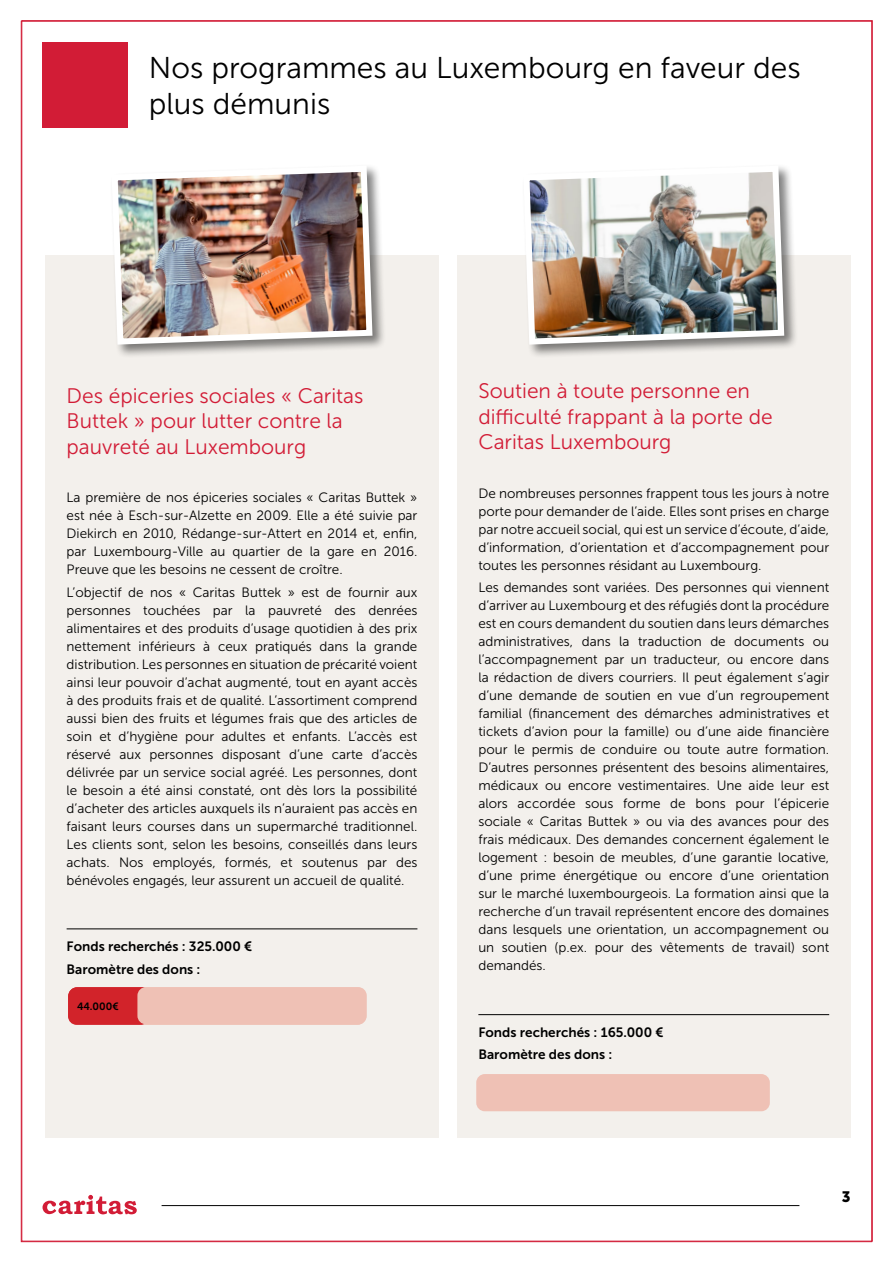
<style>
.page{position:relative;width:893px;height:1263px;background:#fff}
.page>*{position:absolute;margin:0;border:0;box-sizing:border-box;transform-origin:0 0}
.t1{font:30px/36px "Museo Sans 300";color:#000}
.t2{font:21px/25.5px "Museo Sans 300";color:#d21c36}
.t3{font:15px "Museo Sans 900";color:#000}
.t4{font:13.5px/18px "Museo Sans 300";color:#000;text-align:justify}
.t5{font:13.5px/22.2px "Museo Sans 700";color:#000}
.t6{font:10.5px "Museo Sans 100";color:#000}
</style>
<div class="page">
<svg style="left:43px;top:1195px;width:94px;height:19px"></svg>
<hr style="left:162px;top:1205px;width:637px;height:1px;background:#000">
<div style="left:43px;top:43px;width:85px;height:85px;background:#d21c36"></div>
<div style="left:45px;top:255px;width:394px;height:882px;background:#f3f0ec"></div>
<hr style="left:67px;top:928px;width:350px;height:1px;background:#000">
<div style="left:110px;top:164px;width:276px;height:195px;background:#000;opacity:.5"></div>
<img style="left:110px;top:164px;width:266px;height:184px">
<div style="left:457px;top:255px;width:393px;height:882px;background:#f3f0ec"></div>
<hr style="left:478px;top:1014px;width:351px;height:1px;background:#000">
<div style="left:521px;top:164px;width:277px;height:195px;background:#000;opacity:.5"></div>
<img style="left:521px;top:164px;width:266px;height:184px">
<svg style="left:68px;top:988px;width:82px;height:37px"></svg>
<div style="left:137px;top:988px;width:229px;height:37px;background:#efcac0;border-radius:9px"></div>
<div style="left:69px;top:987px;width:81px;height:37px;background:#d2232a;border-radius:9px"></div>
<div style="left:137px;top:987px;width:230px;height:37px;background:#efc1b5;border-radius:9px"></div>
<div style="left:476px;top:1074px;width:294px;height:37px;background:#efc1b5;border-radius:9px"></div>
<h1 class="t1" style="left:149px;top:50px;width:653px">Nos programmes au Luxembourg en faveur des plus démunis</h1>
<h2 class="t2" style="left:67px;top:383px;width:298px">Des épiceries sociales « Caritas<br>Buttek » pour lutter contre la pauvreté au Luxembourg</h2>
<p class="t4" style="left:67px;top:489px;width:352px">La première de nos épiceries sociales « Caritas Buttek » est née à Esch-sur-Alzette en 2009. Elle a été suivie par Diekirch en 2010, Rédange-sur-Attert en 2014 et, enfin, par Luxembourg-Ville au quartier de la gare en 2016.<br>Preuve que les besoins ne cessent de croître.</p>
<p class="t4" style="left:67px;top:583px;width:352px">L’objectif de nos « Caritas Buttek » est de fournir aux personnes touchées par la pauvreté des denrées alimentaires et des produits d’usage quotidien à des prix nettement inférieurs à ceux pratiqués dans la grande distribution. Les personnes en situation de précarité voient ainsi leur pouvoir d’achat augmenté, tout en ayant accès à des produits frais et de qualité. L’assortiment comprend aussi bien des fruits et légumes frais que des articles de soin et d’hygiène pour adultes et enfants. L’accès est réservé aux personnes disposant d’une carte d’accès délivrée par un service social agréé. Les personnes, dont le besoin a été ainsi constaté, ont dès lors la possibilité d’acheter des articles auxquels ils n’auraient pas accès en faisant leurs courses dans un supermarché traditionnel.<br>Les clients sont, selon les besoins, conseillés dans leurs achats. Nos employés, formés, et soutenus par des bénévoles engagés, leur assurent un accueil de qualité.</p>
<p class="t5" style="left:67px;top:936px;width:187px">Fonds recherchés : 325.000 €<br>Baromètre des dons :</p>
<p class="t6" style="left:77px;top:1001px;width:41px">44.000€</p>
<h2 class="t2" style="left:478px;top:379px;width:296px">Soutien à toute personne en difficulté frappant à la porte de<br>Caritas Luxembourg</h2>
<p class="t4" style="left:478px;top:485px;width:352px">De nombreuses personnes frappent tous les jours à notre porte pour demander de l’aide. Elles sont prises en charge par notre accueil social, qui est un service d’écoute, d’aide, d’information, d’orientation et d’accompagnement pour toutes les personnes résidant au Luxembourg.</p>
<p class="t4" style="left:478px;top:579px;width:352px">Les demandes sont variées. Des personnes qui viennent d’arriver au Luxembourg et des réfugiés dont la procédure est en cours demandent du soutien dans leurs démarches administratives, dans la traduction de documents ou l’accompagnement par un traducteur, ou encore dans la rédaction de divers courriers. Il peut également s’agir d’une demande de soutien en vue d’un regroupement familial (financement des démarches administratives et tickets d’avion pour la famille) ou d’une aide financière pour le permis de conduire ou toute autre formation.<br>D’autres personnes présentent des besoins alimentaires, médicaux ou encore vestimentaires. Une aide leur est alors accordée sous forme de bons pour l’épicerie sociale « Caritas Buttek » ou via des avances pour des frais médicaux. Des demandes concernent également le logement : besoin de meubles, d’une garantie locative, d’une prime énergétique ou encore d’une orientation sur le marché luxembourgeois. La formation ainsi que la recherche d’un travail représentent encore des domaines dans lesquels une orientation, un accompagnement ou un soutien (p.ex. pour des vêtements de travail) sont demandés.</p>
<p class="t5" style="left:478px;top:1021px;width:187px">Fonds recherchés : 165.000 €<br>Baromètre des dons :</p>
<p class="t3" style="left:842px;top:1188px;width:10px">3</p>
</div>
